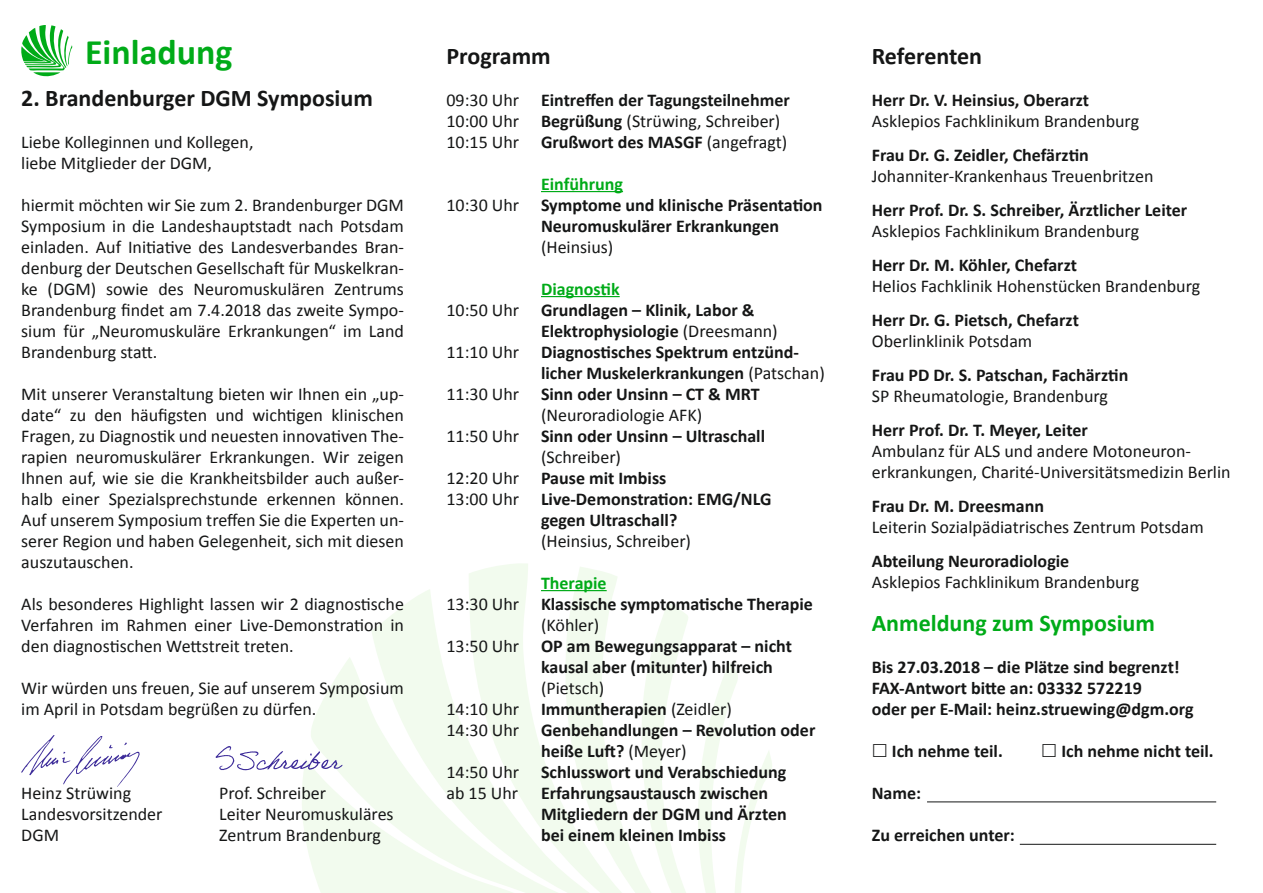
<style>
.page{position:relative;width:1263px;height:893px;background:#fff}
.page>*{position:absolute;margin:0;border:0;box-sizing:border-box;transform-origin:0 0}
.t1{font:700 36px "Calibri";color:#00ab18}
.t2{font:700 24px "Calibri";color:#151616}
.t3{font:700 24px "Calibri";color:#00ab18}
.t4{font:18px/21px "Calibri";color:#151616}
.t5{font:700 18px/21px "Calibri";color:#151616}
.t6{font:700 18px "Calibri";color:#00ab18}
.s1{font-weight:700}
.s2{font-weight:400}
</style>
<div class="page">
<svg style="left:302px;top:563px;width:470px;height:330px"></svg>
<hr style="left:541px;top:191px;width:82px;height:1px;background:#00ab18">
<hr style="left:541px;top:296px;width:79px;height:1px;background:#00ab18">
<hr style="left:541px;top:590px;width:66px;height:1px;background:#00ab18">
<hr style="left:927px;top:801px;width:289px;height:1px;background:#151616">
<svg style="left:21px;top:25px;width:51px;height:52px"></svg>
<svg style="left:21px;top:735px;width:119px;height:52px"></svg>
<hr style="left:1020px;top:844px;width:196px;height:1px;background:#151616">
<svg style="left:216px;top:746px;width:126px;height:25px"></svg>
<h1 class="t1" style="left:85px;top:29px;width:149px">Einladung</h1>
<h2 class="t2" style="left:446px;top:40px;width:106px">Programm</h2>
<p class="t4" style="left:446px;top:89px;width:345px">09:30 Uhr <span class="s1">Eintreffen der Tagungsteilnehmer<br></span>10:00 Uhr <span class="s1">Begrüßung</span> (Strüwing, Schreiber)<br>10:15 Uhr <span class="s1">Grußwort des MASGF</span> (angefragt)</p>
<p class="t6" style="left:541px;top:172px;width:84px">Einführung</p>
<p class="t5" style="left:446px;top:194px;width:378px"><span class="s2">10:30 Uhr</span> Symptome und klinische Präsentation</p>
<p class="t5" style="left:541px;top:215px;width:240px">Neuromuskulärer Erkrankungen</p>
<p class="t4" style="left:541px;top:236px;width:74px">(Heinsius)</p>
<p class="t6" style="left:541px;top:277px;width:80px">Diagnostik</p>
<p class="t5" style="left:446px;top:299px;width:309px"><span class="s2">10:50 Uhr</span> Grundlagen – Klinik, Labor &amp;</p>
<p class="t5" style="left:541px;top:320px;width:238px">Elektrophysiologie <span class="s2">(Dreesmann)</span></p>
<p class="t5" style="left:446px;top:341px;width:354px"><span class="s2">11:10 Uhr</span> Diagnostisches Spektrum entzünd -</p>
<p class="t5" style="left:541px;top:362px;width:285px">licher Muskelerkrankungen <span class="s2">(Patschan)</span></p>
<p class="t5" style="left:446px;top:383px;width:315px"><span class="s2">11:30 Uhr</span> Sinn oder Unsinn – CT &amp; MRT</p>
<p class="t4" style="left:541px;top:404px;width:163px">(Neuroradiologie AFK)</p>
<p class="t5" style="left:446px;top:425px;width:320px"><span class="s2">11:50 Uhr</span> Sinn oder Unsinn – Ultraschall</p>
<p class="t4" style="left:541px;top:446px;width:82px">(Schreiber)</p>
<p class="t5" style="left:446px;top:467px;width:221px"><span class="s2">12:20 Uhr</span> Pause mit Imbiss</p>
<p class="t5" style="left:446px;top:488px;width:326px"><span class="s2">13:00 Uhr</span> Live-Demonstration: EMG/NLG</p>
<p class="t5" style="left:541px;top:509px;width:138px">gegen Ultraschall?</p>
<p class="t4" style="left:541px;top:530px;width:152px">(Heinsius, Schreiber)</p>
<p class="t6" style="left:541px;top:571px;width:67px">Therapie</p>
<p class="t5" style="left:446px;top:593px;width:368px"><span class="s2">13:30 Uhr</span> Klassische symptomatische Therapie</p>
<p class="t4" style="left:541px;top:614px;width:60px">(Köhler)</p>
<p class="t5" style="left:446px;top:635px;width:347px"><span class="s2">13:50 Uhr</span> OP am Bewegungsapparat – nicht</p>
<p class="t5" style="left:541px;top:656px;width:233px">kausal aber (mitunter) hilfreich</p>
<p class="t4" style="left:541px;top:677px;width:65px">(Pietsch)</p>
<p class="t4" style="left:446px;top:698px;width:287px">14:10 Uhr <span class="s1">Immuntherapien</span> (Zeidler)</p>
<p class="t5" style="left:446px;top:719px;width:370px"><span class="s2">14:30 Uhr</span> Genbehandlungen – Revolution oder</p>
<p class="t5" style="left:541px;top:740px;width:147px">heiße Luft? <span class="s2">(Meyer)</span></p>
<p class="t5" style="left:446px;top:761px;width:341px"><span class="s2">14:50 Uhr</span> Schlusswort und Verabschiedung</p>
<p class="t4" style="left:446px;top:782px;width:73px">ab 15 Uhr</p>
<p class="t5" style="left:541px;top:782px;width:247px">Erfahrungsaustausch zwischen<br>Mitgliedern der DGM und Ärzten bei einem kleinen Imbiss</p>
<h2 class="t2" style="left:21px;top:82px;width:353px">2. Brandenburger DGM Symposium</h2>
<p class="t4" style="left:21px;top:131px;width:234px">Liebe Kolleginnen und Kollegen, liebe Mitglieder der DGM,</p>
<p class="t4" style="left:21px;top:194px;width:384px;text-align:justify">hiermit möchten wir Sie zum 2. Brandenburger DGM Symposium in die Landeshauptstadt nach Potsdam einladen. Auf Initiative des Landesverbandes Bran&shy;denburg der Deutschen Gesellschaft für Muskelkran&shy;ke (DGM) sowie des Neuromuskulären Zentrums Brandenburg findet am 7.4.2018 das zweite Sympo&shy;sium für „Neuromuskuläre Erkrankungen“ im Land Brandenburg statt.</p>
<p class="t4" style="left:21px;top:383px;width:384px;text-align:justify">Mit unserer Veranstaltung bieten wir Ihnen ein „up&shy;date“ zu den häufigsten und wichtigen klinischen Fragen, zu Diagnostik und neuesten innovativen The&shy;rapien neuromuskulärer Erkrankungen. Wir zeigen Ihnen auf, wie sie die Krankheitsbilder auch außer&shy;halb einer Spezialsprechstunde erkennen können.<br>Auf unserem Symposium treffen Sie die Experten un&shy;serer Region und haben Gelegenheit, sich mit diesen auszutauschen.</p>
<p class="t4" style="left:21px;top:593px;width:384px;text-align:justify">Als besonderes Highlight lassen wir 2 diagnostische Verfahren im Rahmen einer Live-Demonstration in den diagnostischen Wettstreit treten.</p>
<p class="t4" style="left:21px;top:677px;width:384px">Wir würden uns freuen, Sie auf unserem Symposium im April in Potsdam begrüßen zu dürfen.</p>
<p class="t4" style="left:21px;top:782px;width:111px">Heinz Strüwing</p>
<p class="t4" style="left:219px;top:782px;width:108px">Prof. Schreiber</p>
<p class="t4" style="left:21px;top:803px;width:143px">Landesvorsitzender</p>
<p class="t4" style="left:219px;top:803px;width:176px">Leiter Neuromuskuläres</p>
<p class="t4" style="left:21px;top:824px;width:39px">DGM</p>
<p class="t4" style="left:219px;top:824px;width:163px">Zentrum Brandenburg</p>
<h2 class="t2" style="left:872px;top:40px;width:112px">Referenten</h2>
<p class="t5" style="left:872px;top:89px;width:219px">Herr Dr. V. Heinsius, Oberarzt</p>
<p class="t4" style="left:872px;top:110px;width:269px">Asklepios Fachklinikum Brandenburg</p>
<p class="t5" style="left:872px;top:144px;width:219px">Frau Dr. G. Zeidler, Chefärztin</p>
<p class="t4" style="left:872px;top:165px;width:283px">Johanniter-Krankenhaus Treuenbritzen</p>
<p class="t5" style="left:872px;top:199px;width:317px">Herr Prof. Dr. S. Schreiber, Ärztlicher Leiter</p>
<p class="t4" style="left:872px;top:220px;width:269px">Asklepios Fachklinikum Brandenburg</p>
<p class="t5" style="left:872px;top:254px;width:207px">Herr Dr. M. Köhler, Chefarzt</p>
<p class="t4" style="left:872px;top:275px;width:330px">Helios Fachklinik Hohenstücken Brandenburg</p>
<p class="t5" style="left:872px;top:309px;width:209px">Herr Dr. G. Pietsch, Chefarzt</p>
<p class="t4" style="left:872px;top:331px;width:162px">Oberlinklinik Potsdam</p>
<p class="t5" style="left:872px;top:365px;width:258px">Frau PD Dr. S. Patschan, Fachärztin</p>
<p class="t4" style="left:872px;top:386px;width:238px">SP Rheumatologie, Brandenburg</p>
<p class="t5" style="left:872px;top:420px;width:218px">Herr Prof. Dr. T. Meyer, Leiter</p>
<p class="t4" style="left:872px;top:441px;width:360px">Ambulanz für ALS und andere Motoneuron&shy;erkrankungen, Charité-Universitätsmedizin Berlin</p>
<p class="t5" style="left:872px;top:496px;width:174px">Frau Dr. M. Dreesmann</p>
<p class="t4" style="left:872px;top:517px;width:334px">Leiterin Sozialpädiatrisches Zentrum Potsdam</p>
<p class="t5" style="left:872px;top:551px;width:199px">Abteilung Neuroradiologie</p>
<p class="t4" style="left:872px;top:572px;width:269px">Asklepios Fachklinikum Brandenburg</p>
<h2 class="t3" style="left:872px;top:607px;width:285px">Anmeldung zum Symposium</h2>
<p class="t5" style="left:872px;top:656px;width:323px">Bis 27.03.2018 – die Plätze sind begrenzt!<br>FAX-Antwort bitte an: 03332 572219<br>oder per E-Mail: heinz.struewing@dgm.org</p>
<p class="t5" style="left:892px;top:740px;width:112px">Ich nehme teil.</p>
<p class="t5" style="left:1061px;top:740px;width:154px">Ich nehme nicht teil.</p>
<p class="t5" style="left:872px;top:782px;width:51px">Name:</p>
<p class="t5" style="left:872px;top:824px;width:145px">Zu erreichen unter:</p>
</div>
